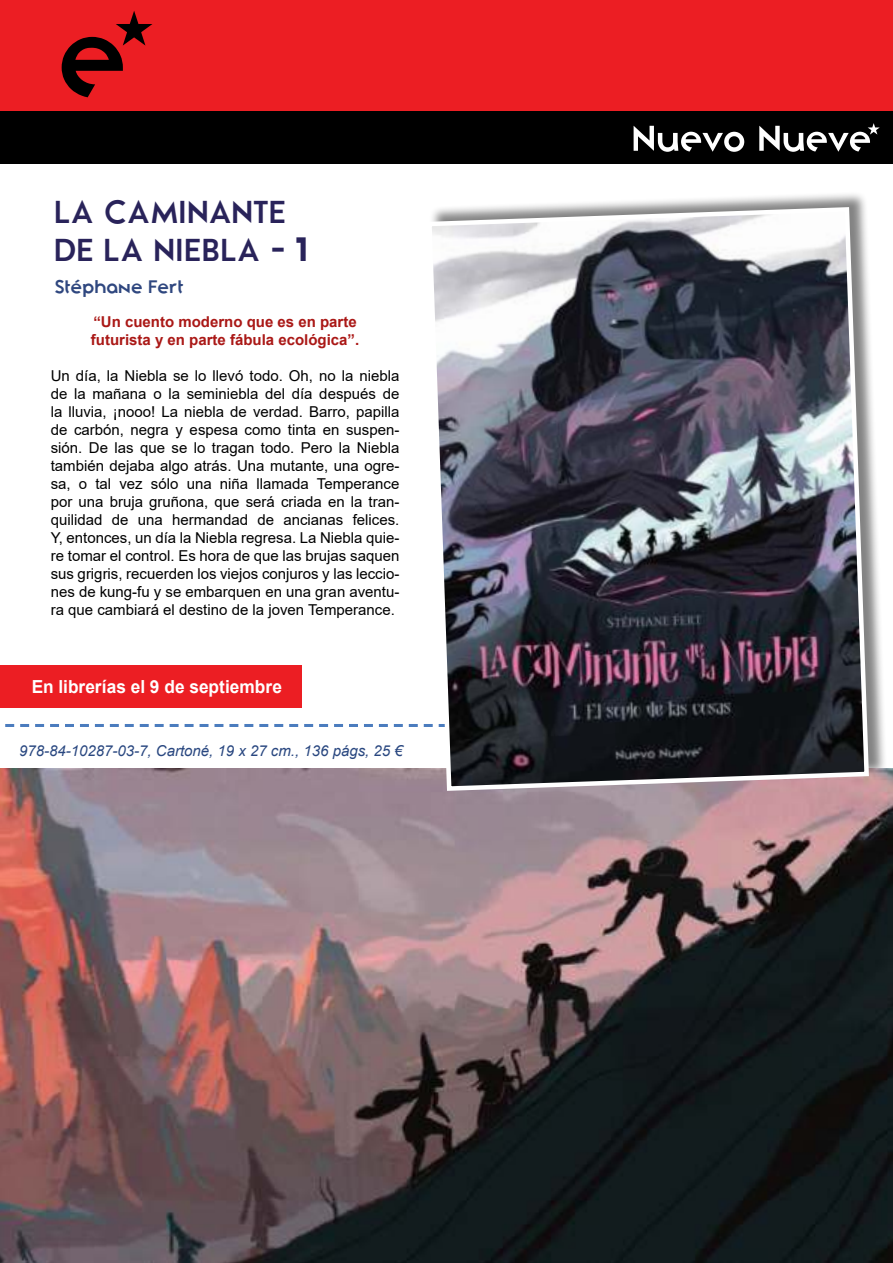
<style>
.page{position:relative;width:893px;height:1263px;background:#fff}
.page>*{position:absolute;margin:0;border:0;box-sizing:border-box;transform-origin:0 0}
.t1{font:900 31.5px/37.8px "Zeronero";letter-spacing:-.01em;color:#29235a}
.t2{font:700 18px "Arial";color:#fff;scale:.96 1}
.t3{font:900 18px "Zeronero";color:#2f477f}
.t4{font:15px/18px "Arial";color:#000;text-align:justify}
.t5{font:700 15px/18px "Arial";color:#aa1816}
.t6{font:italic 15px "Arial";color:#294780}
.s1{font-family:"Adlinnaka Bold Demo";font-weight:400}
</style>
<div class="page">
<img style="left:0;top:768px;width:892px;height:495px">
<svg style="left:5px;top:724px;width:420px;height:3px"></svg>
<div style="left:0;top:665px;width:302px;height:43px;background:#ec1e23"></div>
<div style="left:429px;top:192px;width:459px;height:600px;background:#000;opacity:.49"></div>
<img style="left:425px;top:205px;width:446px;height:588px">
<div style="left:0;top:0;width:893px;height:123px;background:#ec1e23"></div>
<div style="left:0;top:111px;width:893px;height:53px;background:#000"></div>
<svg style="left:62px;top:11px;width:90px;height:86px"></svg>
<svg style="left:634px;top:126px;width:110px;height:26px"></svg>
<svg style="left:759px;top:123px;width:121px;height:29px"></svg>
<h1 class="t1" style="left:54px;top:196px;width:256px">LA CAMINANTE<br>DE LA NIEBLA - <span class="s1">1</span></h1>
<p class="t3" style="left:54px;top:280px;width:132px">Stéphane Fert</p>
<p class="t5" style="left:91px;top:314px;width:270px">“Un cuento moderno que es en parte futurista y en parte fábula ecológica”.</p>
<p class="t4" style="left:51px;top:368px;width:350px">Un día, la Niebla se lo llevó todo. Oh, no la niebla de la mañana o la seminiebla del día después de la lluvia, ¡nooo! La niebla de verdad. Barro, papilla de carbón, negra y espesa como tinta en suspen&shy;sión. De las que se lo tragan todo. Pero la Niebla también dejaba algo atrás. Una mutante, una ogre&shy;sa, o tal vez sólo una niña llamada Temperance por una bruja gruñona, que será criada en la tran&shy;quilidad de una hermandad de ancianas felices.<br>Y, entonces, un día la Niebla regresa. La Niebla quie&shy;re tomar el control. Es hora de que las brujas saquen sus grigris, recuerden los viejos conjuros y las leccio&shy;nes de kung-fu y se embarquen en una gran aventu&shy;ra que cambiará el destino de la joven Temperance.</p>
<p class="t2" style="left:32px;top:680px;width:262px">En librerías el 9 de septiembre</p>
<p class="t6" style="left:19px;top:745px;width:385px">978-84-10287-03-7, Cartoné, 19 x 27 cm., 136 págs, 25 €</p>
</div>
